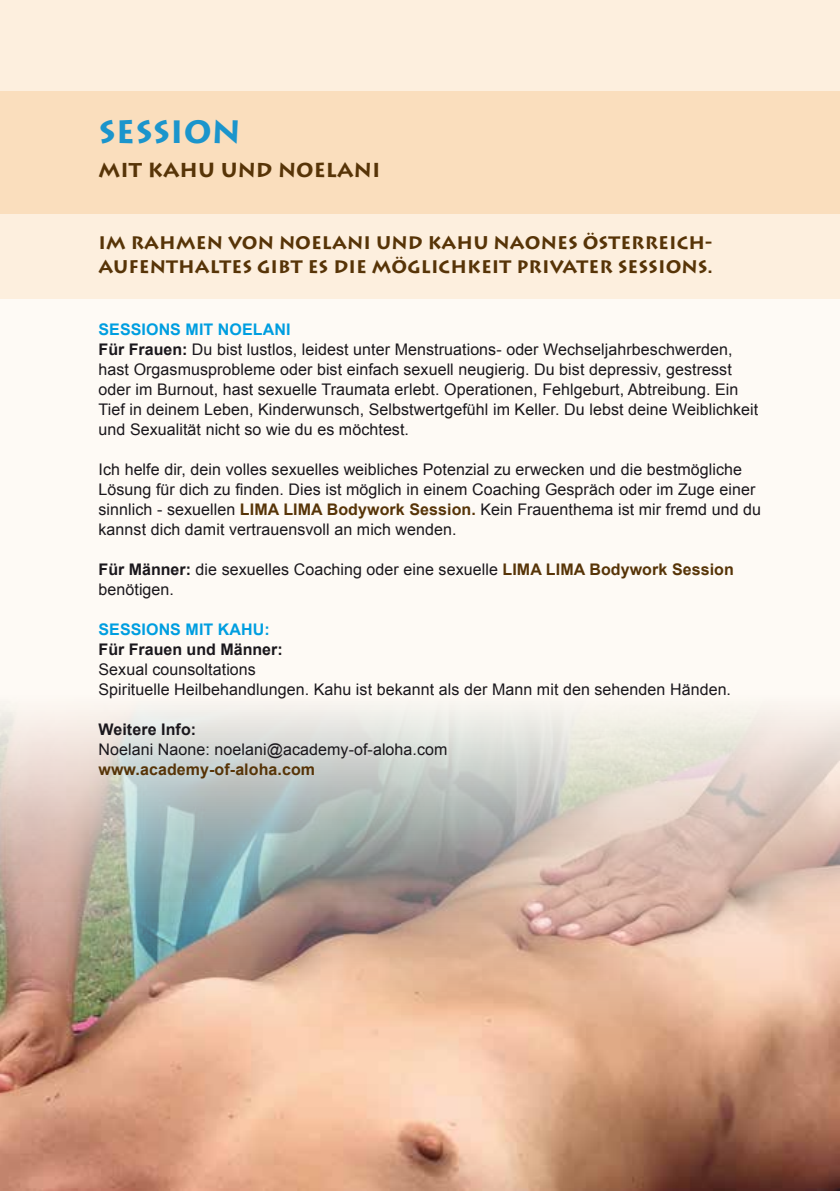
<style>
.page{position:relative;width:840px;height:1191px;background:#fff}
.page>*{position:absolute;margin:0;border:0;box-sizing:border-box;transform-origin:0 0}
.t1{font:700 32px "Lithos Pro";letter-spacing:.005em;color:#1b95cc}
.t2{font:700 20px "Lithos Pro";letter-spacing:.005em;color:#573407}
.t3{font:700 18px/24px "Lithos Pro";letter-spacing:.005em;color:#573407}
.t4{font:16px/20px "Arial";letter-spacing:.005em;color:#1a171c}
.t5{font:700 16px "Arial";color:#1a171c}
.t6{font:700 16px "Arial";letter-spacing:.005em;color:#573407}
.t7{font:700 16px "Arial";letter-spacing:.005em;color:#009ee0}
.s1{font-weight:700;color:#009ee0}
.s2{font-weight:700}
.s3{font-weight:700;color:#573407}
</style>
<div class="page">
<div style="left:0;top:0;width:839px;height:901px;background:#fdefde"></div>
<div style="left:0;top:299px;width:839px;height:892px;background:#fefaf5"></div>
<img style="left:0;top:710px;width:839px;height:481px">
<div style="left:0;top:92px;width:839px;height:122px;background:#fadebd"></div>
<h1 class="t1" style="left:98px;top:113px;width:143px">SESSION</h1>
<p class="t2" style="left:98px;top:158px;width:283px">MIT KAHU UND NOELANI</p>
<p class="t3" style="left:98px;top:231px;width:615px">IM RAHMEN VON NOELANI UND KAHU NAONES ÖSTERREICH-<br>AUFENTHALTES GIBT ES DIE MÖGLICHKEIT PRIVATER SESSIONS.</p>
<p class="t4" style="left:98px;top:319px;width:661px"><span class="s1">SESSIONS MIT NOELANI<br></span><span class="s2">Für Frauen:</span> Du bist lustlos, leidest unter Menstruations- oder Wechseljahrbeschwerden, hast Orgasmusprobleme oder bist einfach sexuell neugierig. Du bist depressiv, gestresst oder im Burnout, hast sexuelle Traumata erlebt. Operationen, Fehlgeburt, Abtreibung. Ein Tief in deinem Leben, Kinderwunsch, Selbstwertgefühl im Keller. Du lebst deine Weiblichkeit und Sexualität nicht so wie du es möchtest.</p>
<p class="t4" style="left:98px;top:459px;width:663px">Ich helfe dir, dein volles sexuelles weibliches Potenzial zu erwecken und die bestmögliche Lösung für dich zu finden. Dies ist möglich in einem Coaching Gespräch oder im Zuge einer sinnlich - sexuellen <span class="s3">LIMA LIMA Bodywork Session.</span> Kein Frauenthema ist mir fremd und du kannst dich damit vertrauensvoll an mich wenden.</p>
<p class="t4" style="left:98px;top:559px;width:636px"><span class="s2">Für Männer:</span> die sexuelles Coaching oder eine sexuelle <span class="s3">LIMA LIMA Bodywork Session </span>benötigen.</p>
<p class="t7" style="left:98px;top:619px;width:173px">SESSIONS MIT KAHU:</p>
<p class="t5" style="left:98px;top:639px;width:186px">Für Frauen und Männer:</p>
<p class="t4" style="left:98px;top:659px;width:633px">Sexual counsoltations<br>Spirituelle Heilbehandlungen. Kahu ist bekannt als der Mann mit den sehenden Händen.</p>
<p class="t5" style="left:98px;top:719px;width:99px">Weitere Info:</p>
<p class="t4" style="left:98px;top:739px;width:350px">Noelani Naone: noelani@academy-of-aloha.com</p>
<p class="t6" style="left:98px;top:759px;width:218px">www.academy-of-aloha.com</p>
</div>
